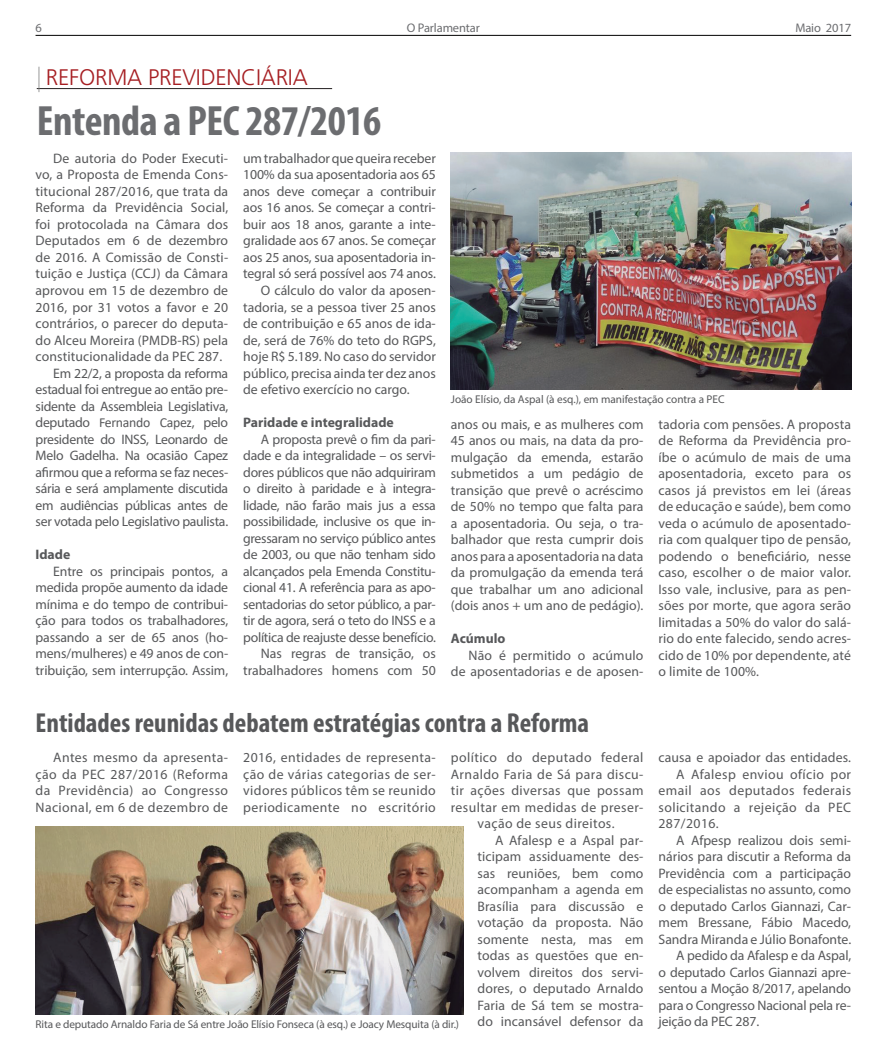
<style>
.page{position:relative;width:886px;height:1063px;background:#fff}
.page>*{position:absolute;margin:0;border:0;box-sizing:border-box;transform-origin:0 0}
.t1{font:700 condensed 42.5px "Myriad Pro";letter-spacing:-.01em;color:#6c6d70}
.t2{font:700 condensed 27.5px "Myriad Pro";color:#57585a}
.t3{font:300 22.5px "Frutiger";letter-spacing:-.01em;color:#a61e22}
.t4{font:13.75px/16.5px "Myriad Pro";color:#57585a;text-align:justify}
.t5{font:13.75px/16.5px "Myriad Pro";letter-spacing:-.02em;color:#57585a;text-align:right}
.t6{font:13.75px "Myriad Pro";letter-spacing:.03em;color:#57585a}
.t7{font:700 13.75px "Myriad Pro";color:#57585a}
.t8{font:12.5px "Myriad Pro";letter-spacing:-.01em;color:#6c6d70}
.t9{font:11.25px "Myriad Pro";letter-spacing:-.01em;color:#57585a}
.s1{font-family:"Existence";font-size:25px;color:#808080}
.s2{color:#fff}
.s3{font-family:"Calibri"}
</style>
<div class="page">
<hr style="left:36px;top:35px;width:814px;height:1px;background:#000">
<img style="left:36px;top:826px;width:427px;height:187px">
<hr style="left:37px;top:88px;width:295px;height:1px;background:#231f20">
<img style="left:450px;top:152px;width:400px;height:237px">
<p class="t8" style="left:36px;top:20px;width:8px">6</p>
<p class="t8" style="left:406px;top:20px;width:75px">O Parlamentar</p>
<p class="t8" style="left:795px;top:20px;width:57px">Maio 2017</p>
<h3 class="t3" style="left:37px;top:65px;width:296px"><span class="s1">|</span> REFORMA PREVIDENCIÁRIA <span class="s2">.</span></h3>
<h1 class="t1" style="left:37px;top:95px;width:346px">Entenda a PEC 287/2016</h1>
<p class="t4" style="left:53px;top:150px;width:176px">De autoria do Poder Executi-</p>
<p class="t4" style="left:36px;top:166px;width:194px">vo, a Proposta de Emenda Cons-</p>
<p class="t4" style="left:36px;top:183px;width:194px">titucional 287/2016, que trata da</p>
<p class="t4" style="left:36px;top:199px;width:194px">Reforma da Previdência Social,</p>
<p class="t4" style="left:36px;top:216px;width:194px">foi protocolada na Câmara dos</p>
<p class="t4" style="left:36px;top:232px;width:194px">Deputados em 6 de dezembro</p>
<p class="t4" style="left:36px;top:249px;width:194px">de 2016. A Comissão de Consti-</p>
<p class="t4" style="left:36px;top:265px;width:194px">tuição e Justiça (CCJ) da Câmara</p>
<p class="t4" style="left:36px;top:282px;width:194px">aprovou em 15 de dezembro de</p>
<p class="t4" style="left:36px;top:298px;width:194px">2016, por 31 votos a favor e 20</p>
<p class="t4" style="left:36px;top:315px;width:194px">contrários, o parecer do deputa-</p>
<p class="t4" style="left:36px;top:331px;width:194px">do Alceu Moreira (PMDB-RS) pela</p>
<p class="t4" style="left:36px;top:348px;width:188px">constitucionalidade da PEC 287.</p>
<p class="t5" style="left:53px;top:364px;width:176px">Em 22/2, a proposta da reforma</p>
<p class="t5" style="left:36px;top:381px;width:194px">estadual foi entregue ao então pre-</p>
<p class="t5" style="left:36px;top:397px;width:194px">sidente da Assembleia Legislativa,</p>
<p class="t5" style="left:36px;top:414px;width:194px">deputado <span class="s3">Fernando Capez</span>, pelo</p>
<p class="t5" style="left:36px;top:430px;width:194px">presidente do INSS, Leonardo de</p>
<p class="t5" style="left:36px;top:447px;width:194px">Melo Gadelha. Na ocasião Capez</p>
<p class="t5" style="left:36px;top:463px;width:194px">afirmou que a reforma se faz neces-</p>
<p class="t5" style="left:36px;top:480px;width:194px">sária e será amplamente discutida</p>
<p class="t5" style="left:36px;top:496px;width:194px">em audiências públicas antes de</p>
<p class="t5" style="left:36px;top:513px;width:194px">ser votada pelo Legislativo paulista.</p>
<p class="t7" style="left:36px;top:545px;width:36px">Idade</p>
<p class="t4" style="left:36px;top:562px;width:194px;text-indent:18px">Entre os principais pontos, a medida propõe aumento da idade mínima e do tempo de contribui&shy;ção para todos os trabalhadores, passando a ser de 65 anos (ho&shy;mens/mulheres) e 49 anos de con&shy;tribuição, sem interrupção. Assim,</p>
<p class="t4" style="left:243px;top:150px;width:194px">um trabalhador que queira receber</p>
<p class="t4" style="left:243px;top:166px;width:194px">100% da sua aposentadoria aos 65</p>
<p class="t4" style="left:243px;top:183px;width:194px">anos deve começar a contribuir</p>
<p class="t4" style="left:243px;top:199px;width:194px">aos 16 anos. Se começar a contri-</p>
<p class="t4" style="left:243px;top:216px;width:194px">buir aos 18 anos, garante a inte-</p>
<p class="t4" style="left:243px;top:232px;width:194px">gralidade aos 67 anos. Se começar</p>
<p class="t4" style="left:243px;top:249px;width:194px">aos 25 anos, sua aposentadoria in-</p>
<p class="t4" style="left:243px;top:265px;width:194px">tegral só será possível aos 74 anos.</p>
<p class="t4" style="left:261px;top:282px;width:176px">O cálculo do valor da aposen-</p>
<p class="t4" style="left:243px;top:298px;width:194px">tadoria, se a pessoa tiver 25 anos</p>
<p class="t4" style="left:243px;top:315px;width:194px">de contribuição e 65 anos de ida-</p>
<p class="t4" style="left:243px;top:331px;width:194px">de, será de 76% do teto do RGPS,</p>
<p class="t4" style="left:243px;top:348px;width:194px">hoje R$ 5.189. No caso do servidor</p>
<p class="t4" style="left:243px;top:364px;width:194px">público, precisa ainda ter dez anos</p>
<p class="t4" style="left:243px;top:381px;width:168px">de efetivo exercício no cargo.</p>
<p class="t7" style="left:243px;top:413px;width:152px">Paridade e integralidade</p>
<p class="t5" style="left:243px;top:430px;width:194px">A proposta prevê o fim da pari&shy;dade e da integralidade – os servi&shy;dores públicos que não adquiriram o direito à paridade e à integra&shy;lidade, não farão mais jus a essa possibilidade, inclusive os que in&shy;gressaram no serviço público antes de 2003, ou que não tenham sido alcançados pela Emenda Constitu&shy;cional 41. A referência para as apo&shy;sentadorias do setor público, a par&shy;tir de agora, será o teto do INSS e a política de reajuste desse benefício.<br>Nas regras de transição, os trabalhadores homens com 50</p>
<p class="t9" style="left:451px;top:392px;width:275px">João Elísio, da Aspal (à esq.), em manifestação contra a PEC</p>
<p class="t4" style="left:451px;top:415px;width:194px">anos ou mais, e as mulheres com 45 anos ou mais, na data da pro&shy;mulgação da emenda, estarão submetidos a um pedágio de transição que prevê o acréscimo de 50% no tempo que falta para a aposentadoria. Ou seja, o tra&shy;balhador que resta cumprir dois anos para a aposentadoria na data da promulgação da emenda terá que trabalhar um ano adicional (dois anos + um ano de pedágio).</p>
<p class="t7" style="left:451px;top:629px;width:56px">Acúmulo</p>
<p class="t4" style="left:451px;top:646px;width:194px;text-align:right">Não é permitido o acúmulo de aposentadorias e de aposen-</p>
<p class="t4" style="left:658px;top:415px;width:194px">tadoria com pensões. A proposta de Reforma da Previdência pro&shy;íbe o acúmulo de mais de uma aposentadoria, exceto para os casos já previstos em lei (áreas de educação e saúde), bem como veda o acúmulo de aposentado&shy;ria com qualquer tipo de pensão, podendo o beneficiário, nesse caso, escolher o de maior valor.<br>Isso vale, inclusive, para as pen&shy;sões por morte, que agora serão limitadas a 50% do valor do salá&shy;rio do ente falecido, sendo acres&shy;cido de 10% por dependente, até o limite de 100%.</p>
<h2 class="t2" style="left:36px;top:705px;width:555px">Entidades reunidas debatem estratégias contra a Reforma</h2>
<p class="t4" style="left:36px;top:749px;width:194px;text-indent:18px">Antes mesmo da apresenta&shy;ção da PEC 287/2016 (Reforma da Previdência) ao Congresso Nacional, em 6 de dezembro de</p>
<p class="t4" style="left:243px;top:749px;width:194px">2016, entidades de representa&shy;ção de várias categorias de ser&shy;vidores públicos têm se reunido periodicamente no escritório</p>
<p class="t6" style="left:451px;top:748px;width:194px">político do deputado federal</p>
<p class="t6" style="left:451px;top:765px;width:194px">Arnaldo Faria de Sá para discu-</p>
<p class="t6" style="left:451px;top:781px;width:194px">tir ações diversas que possam</p>
<p class="t6" style="left:451px;top:798px;width:194px">resultar em medidas de preser-</p>
<p class="t6" style="left:477px;top:814px;width:138px">vação de seus direitos.</p>
<p class="t4" style="left:495px;top:831px;width:150px">A Afalesp e a Aspal par-</p>
<p class="t4" style="left:477px;top:848px;width:167px">ticipam assiduamente des-</p>
<p class="t4" style="left:477px;top:864px;width:167px">sas reuniões, bem como</p>
<p class="t4" style="left:477px;top:881px;width:167px">acompanham a agenda em</p>
<p class="t4" style="left:477px;top:897px;width:167px">Brasília para discussão e</p>
<p class="t4" style="left:477px;top:914px;width:167px">votação da proposta. Não</p>
<p class="t4" style="left:477px;top:930px;width:167px">somente nesta, mas em</p>
<p class="t4" style="left:477px;top:947px;width:167px">todas as questões que en-</p>
<p class="t4" style="left:477px;top:963px;width:167px">volvem direitos dos servi-</p>
<p class="t4" style="left:477px;top:980px;width:167px">dores, o deputado Arnaldo</p>
<p class="t4" style="left:477px;top:996px;width:167px">Faria de Sá tem se mostra-</p>
<p class="t4" style="left:477px;top:1013px;width:167px">do incansável defensor da</p>
<p class="t9" style="left:36px;top:1016px;width:425px">Rita e deputado Arnaldo Faria de Sá entre João Elísio Fonseca (à esq.) e Joacy Mesquita (à dir.)</p>
<p class="t4" style="left:658px;top:749px;width:194px">causa e apoiador das entidades.</p>
<p class="t6" style="left:676px;top:765px;width:176px">A Afalesp enviou ofício por</p>
<p class="t6" style="left:658px;top:781px;width:194px">email aos deputados federais</p>
<p class="t6" style="left:658px;top:798px;width:194px">solicitando a rejeição da PEC</p>
<p class="t4" style="left:658px;top:815px;width:62px">287/2016.</p>
<p class="t4" style="left:676px;top:831px;width:176px">A Afpesp realizou dois semi-</p>
<p class="t4" style="left:658px;top:848px;width:194px">nários para discutir a Reforma da</p>
<p class="t4" style="left:658px;top:864px;width:194px">Previdência com a participação</p>
<p class="t4" style="left:658px;top:881px;width:194px">de especialistas no assunto, como</p>
<p class="t4" style="left:658px;top:897px;width:194px">o deputado Carlos Giannazi, Car-</p>
<p class="t4" style="left:658px;top:914px;width:194px">mem Bressane, Fábio Macedo,</p>
<p class="t4" style="left:658px;top:930px;width:194px">Sandra Miranda e Júlio Bonafonte.</p>
<p class="t4" style="left:676px;top:947px;width:176px">A pedido da Afalesp e da Aspal,</p>
<p class="t4" style="left:658px;top:963px;width:194px">o deputado Carlos Giannazi apre-</p>
<p class="t4" style="left:658px;top:980px;width:194px">sentou a Moção 8/2017, apelando</p>
<p class="t4" style="left:658px;top:996px;width:194px">para o Congresso Nacional pela re-</p>
<p class="t4" style="left:658px;top:1013px;width:102px">jeição da PEC 287.</p>
</div>
